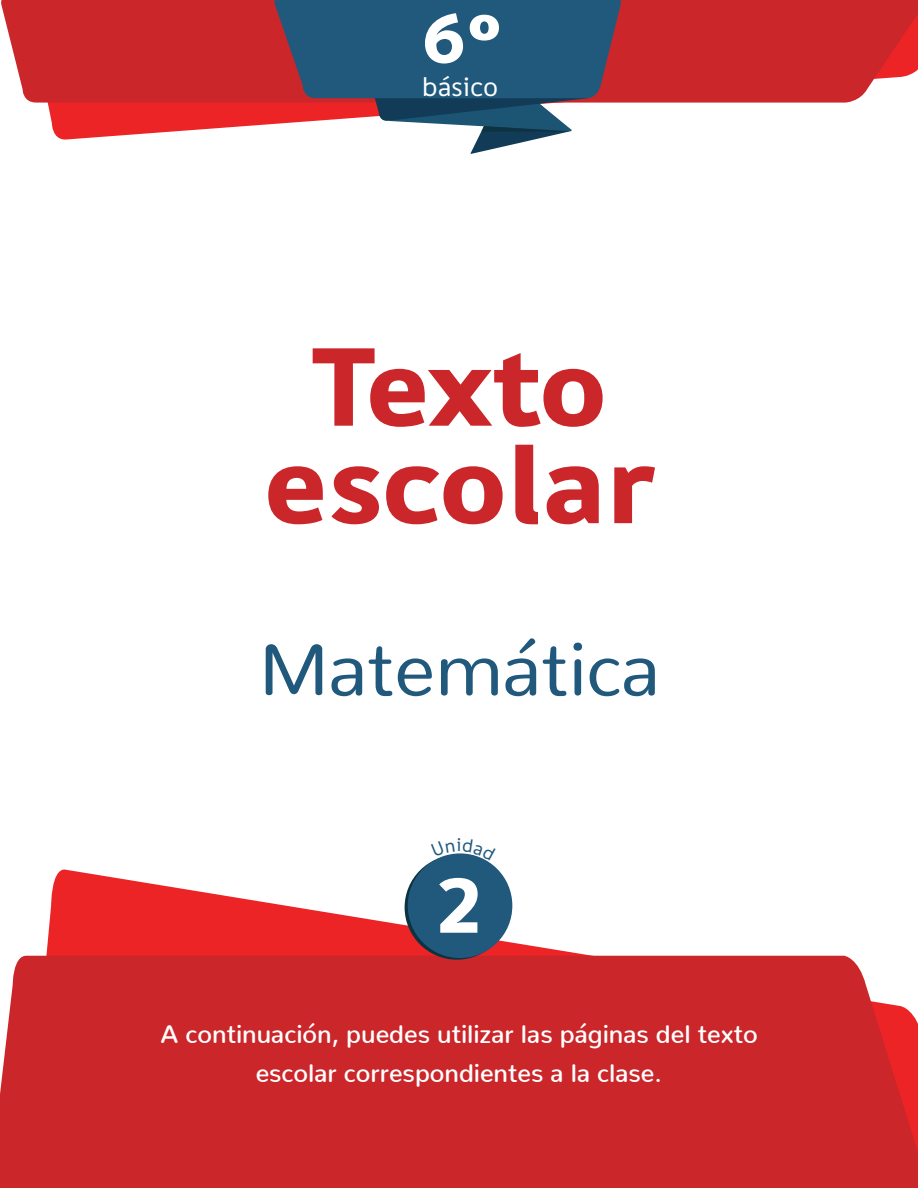
<style>
.page{position:relative;width:918px;height:1188px;background:#fff}
.page>*{position:absolute;margin:0;border:0;box-sizing:border-box;transform-origin:0 0}
.t1{font:113.7px/97.5px "Dignaheavy";color:#cb262a;text-align:center}
.t2{font:79.5px "Dignaheavy";color:#fff}
.t3{font:75px "Nunito";color:#21597d}
.t4{font:69.75px "Dignaheavy";color:#fff}
.t5{font:27.3px "Digna";color:#fff}
.t6{font:600 25.35px/39px "Nunito";color:#fff;text-align:center}
</style>
<div class="page">
<svg style="left:30px;top:870px;width:815px;height:86px"></svg>
<div style="left:0;top:956px;width:918px;height:232px;background:#cb262a"></div>
<svg style="left:405px;top:855px;width:104px;height:105px"></svg>
<div style="left:408px;top:853px;width:104px;height:105px;background:#21597d;border-radius:50%"></div>
<svg style="left:47px;top:103px;width:227px;height:37px;fill:#ed2426"></svg>
<svg style="left:1px;top:1px;width:917px;height:102px;background:#ce3034"></svg>
<svg style="left:274px;top:1px;width:347px;height:153px"></svg>
<svg style="left:433px;top:853px;width:54px;height:8px"></svg>
<p class="t4" style="left:422px;top:-6px;width:82px">6°</p>
<p class="t5" style="left:422px;top:70px;width:78px">básico</p>
<p class="t1" style="left:264px;top:335px;width:392px">Texto escolar</p>
<p class="t3" style="left:259px;top:604px;width:402px">Matemática</p>
<p class="t2" style="left:434px;top:855px;width:52px">2</p>
<p class="t6" style="left:161px;top:1012px;width:599px">A continuación, puedes utilizar las páginas del texto escolar correspondientes a la clase.</p>
</div>
